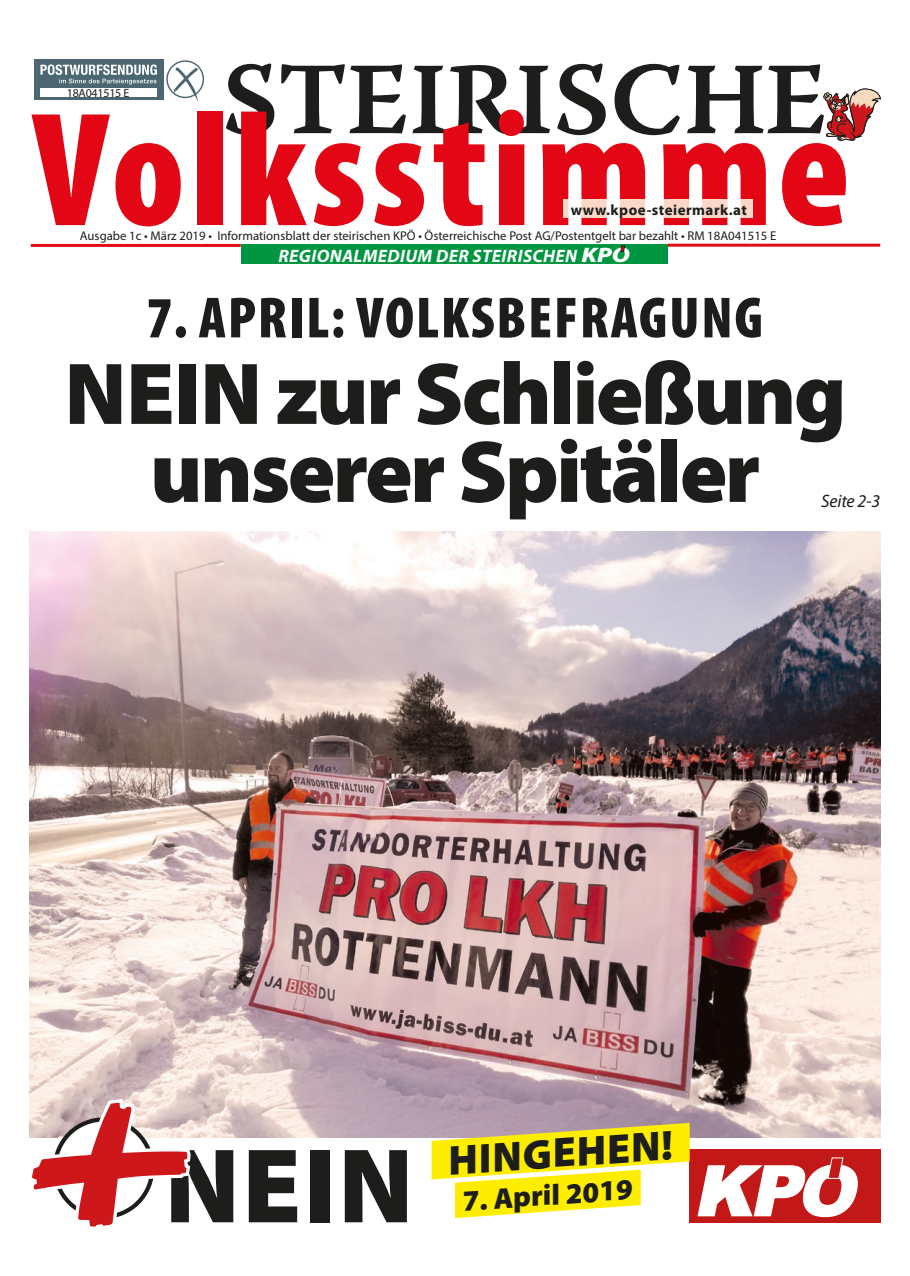
<style>
.page{position:relative;width:910px;height:1276px;background:#fff}
.page>*{position:absolute;margin:0;border:0;box-sizing:border-box;transform-origin:0 0}
.t1{font:900 condensed 163.95px "Myriad Pro";letter-spacing:.03em;color:#e30614}
.t2{font:900 106.95px "Myriad Pro";color:#1d1d1b}
.t3{font:102.45px "Warnock Pro Semibold Capt";letter-spacing:-.01em;color:#1d1d1b}
.t4{font:900 88.5px/78px "Myriad Pro";letter-spacing:-.03em;color:#1d1d1b;text-align:center}
.t5{font:900 condensed 58.5px "Myriad Pro";letter-spacing:.03em;color:#1d1d1b}
.t6{font:900 42px "Myriad Pro";color:#1d1d1b}
.t7{font:900 29.4px "Myriad Pro";color:#1d1d1b}
.t8{font:italic 700 18px "Myriad Pro";letter-spacing:.02em;color:#fff}
.t9{font:italic 18px "Myriad Pro";letter-spacing:-.015em;color:#1d1d1b}
.t10{font:700 15px "Myriad Pro";letter-spacing:.03em;color:#1d1d1b}
.t11{font:12.75px "Myriad Pro";color:#1d1d1b}
.t12{font:12px "Myriad Pro";letter-spacing:-.02em;color:#1d1d1b}
.s1{font-weight:900;font-size:21px}
</style>
<div class="page">
<hr style="left:31px;top:244px;width:210px;height:3px;background:#e30e15">
<div style="left:241px;top:244px;width:427px;height:20px;background:#009641"></div>
<svg style="left:620px;top:245px;width:5px;height:7px"></svg>
<hr style="left:668px;top:244px;width:212px;height:3px;background:#e30e15">
<svg style="left:823px;top:88px;width:58px;height:53px"></svg>
<div style="left:689px;top:1149px;width:191px;height:74px;background:#c21818"></div>
<svg style="left:697px;top:1157px;width:161px;height:61px"></svg>
<div style="left:34px;top:60px;width:129px;height:40px;background:#4c6772"></div>
<svg style="left:40px;top:64px;width:117px;height:21px"></svg>
<svg style="left:166px;top:60px;width:38px;height:42px"></svg>
<div style="left:40px;top:89px;width:117px;height:8px;background:#fff"></div>
<img style="left:30px;top:531px;width:850px;height:606px">
<svg style="left:29px;top:1097px;width:163px;height:130px"></svg>
<svg style="left:432px;top:1123px;width:258px;height:95px"></svg>
<h3 class="t3" style="left:222px;top:38px;width:607px">STEIRISCHE</h3>
<p class="t12" style="left:67px;top:86px;width:64px">18A041515 E</p>
<h1 class="t1" style="left:32px;top:65px;width:820px">Volksstimme</h1>
<p class="t11" style="left:80px;top:228px;width:698px">Ausgabe 1c • März 2019 • Informationsblatt der steirischen KPÖ • Österreichische Post AG/Postentgelt bar bezahlt • RM 18A041515 E</p>
<p class="t10" style="left:571px;top:200px;width:178px">www.kpoe-steiermark.at</p>
<h3 class="t8" style="left:278px;top:244px;width:353px">REGIONALMEDIUM DER STEIRISCHEN <span class="s1">KPO</span></h3>
<h3 class="t5" style="left:146px;top:280px;width:618px">7. APRIL: VOLKSBEFRAGUNG</h3>
<h3 class="t4" style="left:64px;top:351px;width:784px">NEIN zur Schließung unserer Spitäler</h3>
<h3 class="t9" style="left:821px;top:490px;width:60px">Seite 2-3</h3>
<h2 class="t2" style="left:165px;top:1114px;width:251px">NEIN</h2>
<h3 class="t6" style="left:446px;top:1132px;width:226px;rotate:-4deg">HINGEHEN!</h3>
<h3 class="t7" style="left:461px;top:1181px;width:172px;rotate:-4deg">7. April 2019</h3>
</div>
